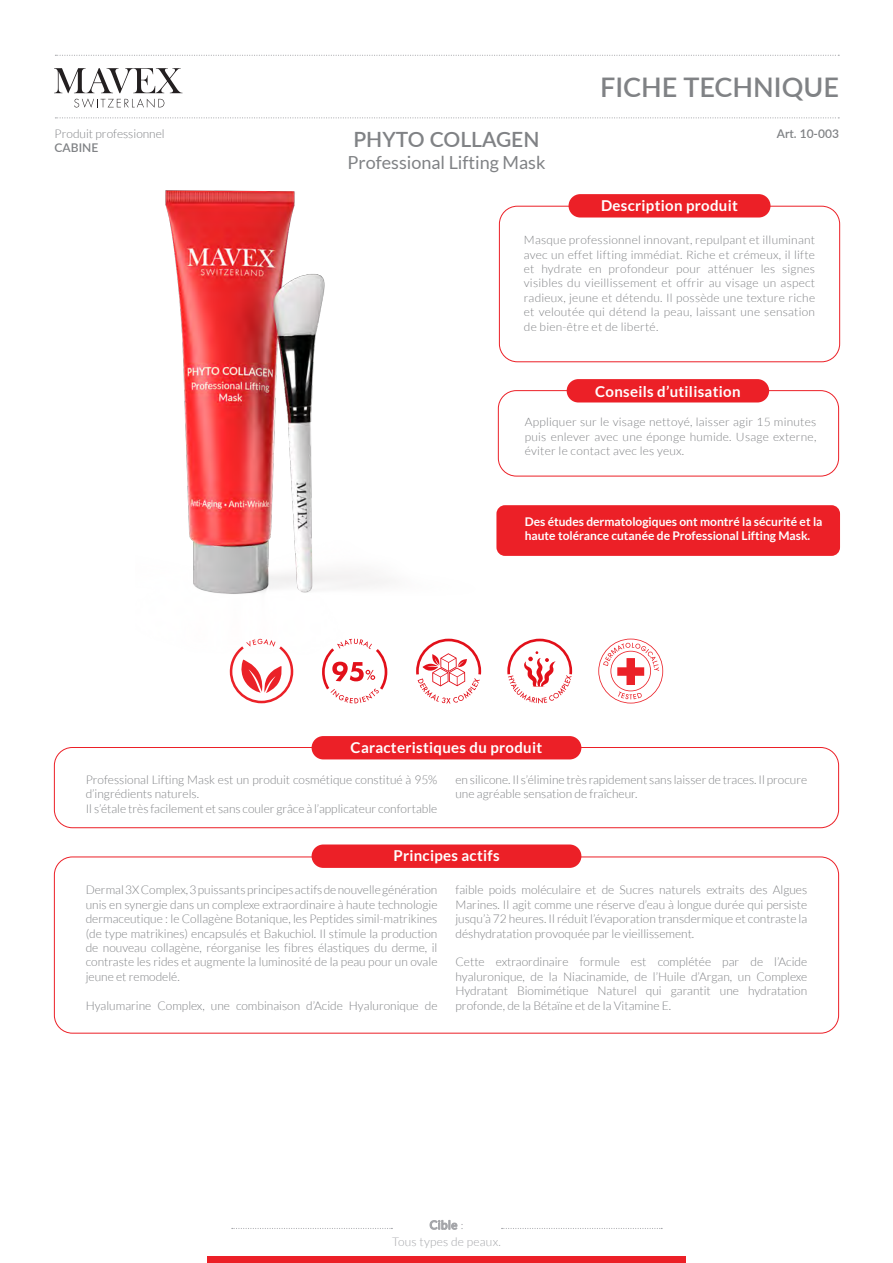
<style>
.page{position:relative;width:893px;height:1263px;background:#fff}
.page>*{position:absolute;margin:0;border:0;box-sizing:border-box;transform-origin:0 0}
.t1{font:600 27px "Lato";color:#808285}
.t2{font:600 21px "Lato";color:#808285}
.t3{font:18px "Lato";color:#808285}
.t4{font:700 15px "Lato";letter-spacing:.02em;color:#fff}
.t5{font:300 12px/14.4px "Lato";color:#808285;text-align:justify}
.Stile_di_paragrafo_1{font:700 12px/14.4px "Lato";color:#fff}
.t6{font:300 12px/16.5px "Lato";letter-spacing:.02em;color:#a4a5a9;text-align:center}
.t7{font:600 12px "Lato";color:#808285}
.t8{font:300 11.7px/14.4px "Lato";letter-spacing:.02em;color:#808285;text-align:justify}
.s1{font-weight:600}
.s2{font-family:"Futura PT";font-weight:400}
</style>
<div class="page">
<div style="left:207px;top:1255px;width:479px;height:8px;background:#ec2027"></div>
<svg style="left:55px;top:55px;width:784px;height:1px"></svg>
<svg style="left:55px;top:117px;width:784px;height:1px"></svg>
<svg style="left:232px;top:1228px;width:160px;height:1px"></svg>
<svg style="left:502px;top:1228px;width:160px;height:1px"></svg>
<svg style="left:54px;top:68px;width:129px;height:40px"></svg>
<div style="left:496px;top:505px;width:344px;height:51px;background:#ec2027;border-radius:9px"></div>
<div style="left:499px;top:206px;width:341px;height:156px;border:1px solid #ec2027;border-radius:18px"></div>
<div style="left:568px;top:194px;width:202px;height:23px;background:#ec2027;border-radius:12px"></div>
<div style="left:54px;top:747px;width:785px;height:81px;border:1px solid #ec2027;border-radius:18px"></div>
<div style="left:312px;top:736px;width:269px;height:23px;background:#ec2027;border-radius:12px"></div>
<img style="left:165px;top:190px;width:288px;height:449px">
<div style="left:498px;top:390px;width:341px;height:86px;border:1px solid #ec2027;border-radius:18px"></div>
<div style="left:567px;top:379px;width:202px;height:23px;background:#ec2027;border-radius:12px"></div>
<div style="left:54px;top:857px;width:785px;height:176px;border:1px solid #ec2027;border-radius:18px"></div>
<div style="left:312px;top:844px;width:269px;height:24px;background:#ec2027;border-radius:12px"></div>
<svg style="left:598px;top:639px;width:65px;height:64px"></svg>
<svg style="left:322px;top:639px;width:65px;height:64px"></svg>
<svg style="left:230px;top:639px;width:63px;height:64px"></svg>
<svg style="left:416px;top:639px;width:65px;height:64px"></svg>
<svg style="left:507px;top:639px;width:65px;height:64px"></svg>
<p class="t5" style="left:55px;top:126px;width:112px">Produit professionnel</p>
<p class="t7" style="left:55px;top:139px;width:45px">CABINE</p>
<h2 class="t2" style="left:353px;top:125px;width:188px">PHYTO COLLAGEN</h2>
<h3 class="t3" style="left:347px;top:153px;width:200px">Professional Lifting Mask</h3>
<h1 class="t1" style="left:600px;top:68px;width:240px">FICHE TECHNIQUE</h1>
<p class="t4" style="left:601px;top:197px;width:138px">Description produit</p>
<p class="t7" style="left:777px;top:125px;width:64px">Art. 10-003</p>
<p class="t8" style="left:524px;top:233px;width:293px">Masque professionnel innovant, repulpant et illuminant avec un effet lifting immédiat. Riche et crémeux, il lifte et hydrate en profondeur pour atténuer les signes visibles du vieillissement et offrir au visage un aspect radieux, jeune et détendu. Il possède une texture riche et veloutée qui détend la peau, laissant une sensation de bien-être et de liberté.</p>
<p class="t4" style="left:595px;top:383px;width:147px">Conseils d’utilisation</p>
<p class="t8" style="left:525px;top:415px;width:293px">Appliquer sur le visage nettoyé, laisser agir 15 minutes puis enlever avec une éponge humide. Usage externe, éviter le contact avec les yeux.</p>
<p class="Stile_di_paragrafo_1" style="left:525px;top:514px;width:299px">Des études dermatologiques ont montré la sécurité et la haute tolérance cutanée de Professional Lifting Mask.</p>
<p class="t4" style="left:351px;top:739px;width:193px">Caracteristiques du produit</p>
<p class="t5" style="left:86px;top:772px;width:353px">Professional Lifting Mask est un produit cosmétique constitué à 95% d’ingrédients naturels.</p>
<p class="t5" style="left:86px;top:801px;width:353px">Il s’étale très facilement et sans couler grâce à l’applicateur confortable</p>
<p class="t5" style="left:455px;top:772px;width:353px">en silicone. Il s’élimine très rapidement sans laisser de traces. Il procure une agréable sensation de fraîcheur.</p>
<p class="t4" style="left:393px;top:847px;width:108px">Principes actifs</p>
<p class="t5" style="left:86px;top:883px;width:353px">Dermal 3X Complex, 3 puissants principes actifs de nouvelle génération unis en synergie dans un complexe extraordinaire à haute technologie dermaceutique : le Collagène Botanique, les Peptides simil-matrikines (de type matrikines) encapsulés et Bakuchiol. Il stimule la production de nouveau collagène, réorganise les fibres élastiques du derme, il contraste les rides et augmente la luminosité de la peau pour un ovale jeune et remodelé.</p>
<p class="t5" style="left:86px;top:998px;width:353px">Hyalumarine Complex, une combinaison d’Acide Hyaluronique de</p>
<p class="t5" style="left:455px;top:883px;width:353px">faible poids moléculaire et de Sucres naturels extraits des Algues Marines. Il agit comme une réserve d’eau à longue durée qui persiste jusqu’à 72 heures. Il réduit l’évaporation transdermique et contraste la déshydratation provoquée par le vieillissement.</p>
<p class="t5" style="left:455px;top:955px;width:353px">Cette extraordinaire formule est complétée par de l’Acide hyaluronique, de la Niacinamide, de l’Huile d’Argan, un Complexe Hydratant Biomimétique Naturel qui garantit une hydratation profonde, de la Bétaïne et de la Vitamine E.</p>
<p class="t6" style="left:392px;top:1217px;width:110px"><span class="s1">Cible</span> <span class="s2">:<br></span>Tous types de peaux.</p>
</div>
